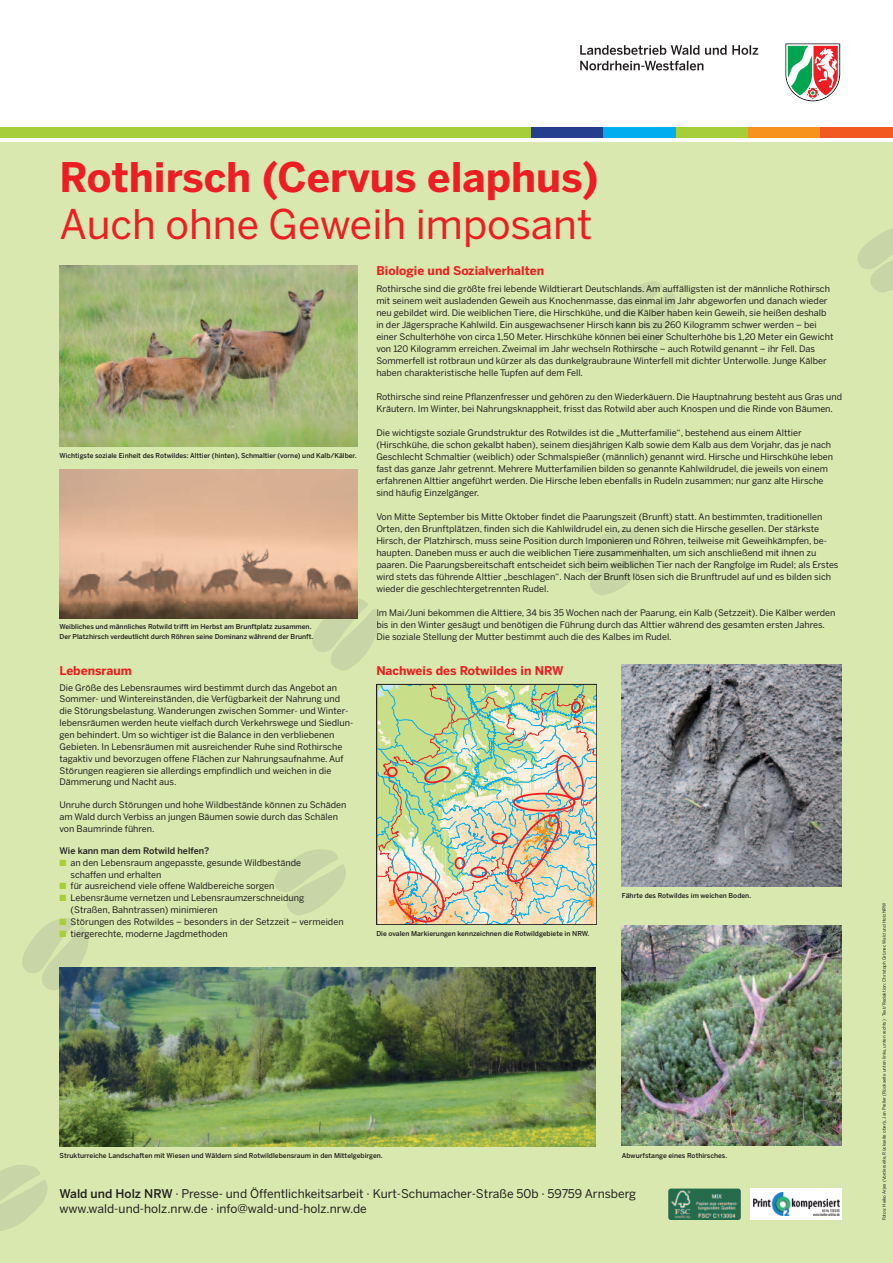
<style>
.page{position:relative;width:893px;height:1263px;background:#fff}
.page>*{position:absolute;margin:0;border:0;box-sizing:border-box;transform-origin:0 0}
.t1{font:700 40.5px "Benton Sans";color:#ee1d23}
.t2{font:40.5px "Benton Sans";color:#ee1d23}
.t3{font:12px/15px "Benton Sans";color:#231f20}
.t4{font:700 12px "Benton Sans";color:#ee1d23}
.t5{font:9px/11.9px "Benton Sans";color:#231f20}
.t6{font:9px/12px "Benton Sans";color:#131a0a}
.t7{font:500 9px "Benton Sans";color:#231f20}
.t8{font:500 6.75px/9.8px "Benton Sans";color:#231f20}
.t9{font:4.5px "Benton Sans";color:#231f20}
.s1{color:#a6ce39}
.s2{font-weight:500}
</style>
<div class="page">
<div style="left:0;top:128px;width:604px;height:10px;background:#a6ce39"></div>
<div style="left:531px;top:128px;width:73px;height:10px;background:#253f8e"></div>
<div style="left:604px;top:128px;width:72px;height:10px;background:#00aeef"></div>
<div style="left:676px;top:128px;width:72px;height:10px;background:#a6ce39"></div>
<div style="left:748px;top:128px;width:73px;height:10px;background:#f7931d"></div>
<div style="left:821px;top:128px;width:72px;height:10px;background:#f15921"></div>
<svg style="left:580px;top:45px;width:178px;height:25px"></svg>
<svg style="left:785px;top:43px;width:55px;height:58px"></svg>
<div style="left:0;top:142px;width:893px;height:1121px;background:#d9e8ae"></div>
<svg style="left:22px;top:918px;width:66px;height:72px"></svg>
<svg style="left:274px;top:849px;width:72px;height:66px"></svg>
<svg style="left:311px;top:599px;width:69px;height:71px"></svg>
<img style="left:377px;top:684px;width:220px;height:241px">
<img style="left:60px;top:967px;width:535px;height:179px">
<svg style="left:0;top:1165px;width:48px;height:66px"></svg>
<svg style="left:577px;top:529px;width:72px;height:66px"></svg>
<img style="left:60px;top:266px;width:297px;height:180px">
<img style="left:60px;top:470px;width:297px;height:148px">
<img style="left:622px;top:926px;width:220px;height:220px">
<img style="left:622px;top:665px;width:220px;height:221px">
<svg style="left:610px;top:281px;width:66px;height:72px"></svg>
<svg style="left:858px;top:228px;width:35px;height:64px"></svg>
<div style="left:751px;top:1188px;width:91px;height:32px;background:#fff"></div>
<img style="left:753px;top:1193px;width:87px;height:22px">
<img style="left:668px;top:1188px;width:73px;height:32px">
<h1 class="t1" style="left:60px;top:153px;width:540px">Rothirsch (Cervus elaphus)</h1>
<h1 class="t2" style="left:60px;top:200px;width:534px">Auch ohne Geweih imposant</h1>
<h2 class="t4" style="left:376px;top:264px;width:169px">Biologie und Sozialverhalten</h2>
<p class="t8" style="left:60px;top:451px;width:299px">Wichtigste soziale Einheit des Rotwildes: Alttier (hinten), Schmaltier (vorne) und Kalb/Kälber.</p>
<p class="t8" style="left:60px;top:622px;width:255px">Weibliches und männliches Rotwild trifft im Herbst am Brunftplatz zusammen.<br>Der Platzhirsch verdeutlicht durch Röhren seine Dominanz während der Brunft.</p>
<h2 class="t4" style="left:60px;top:663px;width:74px">Lebensraum</h2>
<p class="t5" style="left:60px;top:681px;width:295px">Die Größe des Lebensraumes wird bestimmt durch das Angebot an Sommer- und Wintereinständen, die Verfügbarkeit der Nahrung und die Störungsbelastung. Wanderungen zwischen Sommer- und Winter&shy;lebensräumen werden heute vielfach durch Verkehrswege und Siedlun&shy;gen behindert. Um so wichtiger ist die Balance in den verbliebenen Gebieten. In Lebensräumen mit ausreichender Ruhe sind Rothirsche tagaktiv und bevorzugen offene Flächen zur Nahrungsaufnahme. Auf Störungen reagieren sie allerdings empfindlich und weichen in die Dämmerung und Nacht aus.</p>
<p class="t5" style="left:60px;top:798px;width:288px">Unruhe durch Störungen und hohe Wildbestände können zu Schäden am Wald durch Verbiss an jungen Bäumen sowie durch das Schälen von Baumrinde führen.</p>
<p class="t7" style="left:60px;top:845px;width:151px">Wie kann man dem Rotwild helfen?</p>
<p class="t5" style="left:71px;top:856px;width:232px;text-indent:-11px"><span class="s1">■</span> an den Lebensraum angepasste, gesunde Wildbestände schaffen und erhalten</p>
<p class="t5" style="left:60px;top:880px;width:217px"><span class="s1">■</span> für ausreichend viele offene Waldbereiche sorgen</p>
<p class="t5" style="left:71px;top:892px;width:235px;text-indent:-11px"><span class="s1">■</span> Lebensräume vernetzen und Lebensraumzerschneidung (Straßen, Bahntrassen) minimieren</p>
<p class="t5" style="left:60px;top:916px;width:286px"><span class="s1">■</span> Störungen des Rotwildes – besonders in der Setzzeit – vermeiden</p>
<p class="t5" style="left:60px;top:927px;width:170px"><span class="s1">■</span> tiergerechte, moderne Jagdmethoden</p>
<p class="t6" style="left:376px;top:282px;width:459px">Rothirsche sind die größte frei lebende Wildtierart Deutschlands. Am auffälligsten ist der männliche Rothirsch mit seinem weit ausladenden Geweih aus Knochenmasse, das einmal im Jahr abgeworfen und danach wieder neu gebildet wird. Die weiblichen Tiere, die Hirschkühe, und die Kälber haben kein Geweih, sie heißen deshalb in der Jägersprache Kahlwild. Ein ausgewachsener Hirsch kann bis zu 260 Kilogramm schwer werden – bei einer Schulterhöhe von circa 1,50 Meter. Hirschkühe können bei einer Schulterhöhe bis 1,20 Meter ein Gewicht von 120 Kilogramm erreichen. Zweimal im Jahr wechseln Rothirsche – auch Rotwild genannt – ihr Fell. Das</p>
<p class="t5" style="left:376px;top:354px;width:452px">Sommerfell ist rotbraun und kürzer als das dunkelgraubraune Winterfell mit dichter Unterwolle. Junge Kälber haben charakteristische helle Tupfen auf dem Fell.</p>
<p class="t5" style="left:376px;top:390px;width:467px">Rothirsche sind reine Pflanzenfresser und gehören zu den Wiederkäuern. Die Hauptnahrung besteht aus Gras und<br>Kräutern. Im Winter, bei Nahrungsknappheit, frisst das Rotwild aber auch Knospen und die Rinde von Bäumen.</p>
<p class="t5" style="left:376px;top:426px;width:458px">Die wichtigste soziale Grundstruktur des Rotwildes ist die „Mutterfamilie“, bestehend aus einem Alttier (Hirschkühe, die schon gekalbt haben), seinem diesjährigen Kalb sowie dem Kalb aus dem Vorjahr, das je nach Geschlecht Schmaltier (weiblich) oder Schmalspießer (männlich) genannt wird. Hirsche und Hirschkühe leben fast das ganze Jahr getrennt. Mehrere Mutterfamilien bilden so genannte Kahlwildrudel, die jeweils von einem erfahrenen Alttier angeführt werden. Die Hirsche leben ebenfalls in Rudeln zusammen; nur ganz alte Hirsche sind häufig Einzelgänger.</p>
<p class="t5" style="left:376px;top:510px;width:447px">Von Mitte September bis Mitte Oktober findet die Paarungszeit (Brunft) statt. An bestimmten, traditionellen</p>
<p class="t6" style="left:376px;top:522px;width:464px">Orten, den Brunftplätzen, finden sich die Kahlwildrudel ein, zu denen sich die Hirsche gesellen. Der stärkste Hirsch, der Platzhirsch, muss seine Position durch Imponieren und Röhren, teilweise mit Geweihkämpfen, be&shy;haupten. Daneben muss er auch die weiblichen Tiere zusammenhalten, um sich anschließend mit ihnen zu paaren. Die Paarungsbereitschaft entscheidet sich beim weiblichen Tier nach der Rangfolge im Rudel; als Erstes wird stets das führende Alttier „beschlagen“. Nach der Brunft lösen sich die Brunftrudel auf und es bilden sich</p>
<p class="t5" style="left:376px;top:582px;width:174px">wieder die geschlechtergetrennten Rudel.</p>
<p class="t6" style="left:376px;top:606px;width:461px">Im Mai/Juni bekommen die Alttiere, 34 bis 35 Wochen nach der Paarung, ein Kalb (Setzzeit). Die Kälber werden bis in den Winter gesäugt und benötigen die Führung durch das Alttier während des gesamten ersten Jahres.<br>Die soziale Stellung der Mutter bestimmt auch die des Kalbes im Rudel.</p>
<h2 class="t4" style="left:376px;top:663px;width:189px">Nachweis des Rotwildes in NRW</h2>
<p class="t8" style="left:376px;top:928px;width:215px">Die ovalen Markierungen kennzeichnen die Rotwildgebiete in NRW.</p>
<p class="t8" style="left:622px;top:890px;width:131px">Fährte des Rotwildes im weichen Boden.</p>
<p class="t8" style="left:60px;top:1150px;width:325px">Strukturreiche Landschaften mit Wiesen und Wäldern sind Rotwildlebensraum in den Mittelgebirgen.</p>
<p class="t8" style="left:622px;top:1150px;width:107px">Abwurfstange eines Rothirsches.</p>
<h2 class="t3" style="left:60px;top:1186px;width:578px"><span class="s2">Wald und Holz NRW</span> · Presse- und Öffentlichkeitsarbeit · Kurt-Schumacher-Straße 50b · 59759 Arnsberg www.wald-und-holz.nrw.de · info@wald-und-holz.nrw.de</h2>
<p class="t9" style="left:882px;top:1220px;width:319px;rotate:-90deg">Fotos: Heiko Arjes (Vorderseite, Rückseite oben), Jan Preller (Rückseite unten links, unten rechts) · Text/Redaktion: Christoph Grüner, Wald und Holz NRW</p>
</div>
